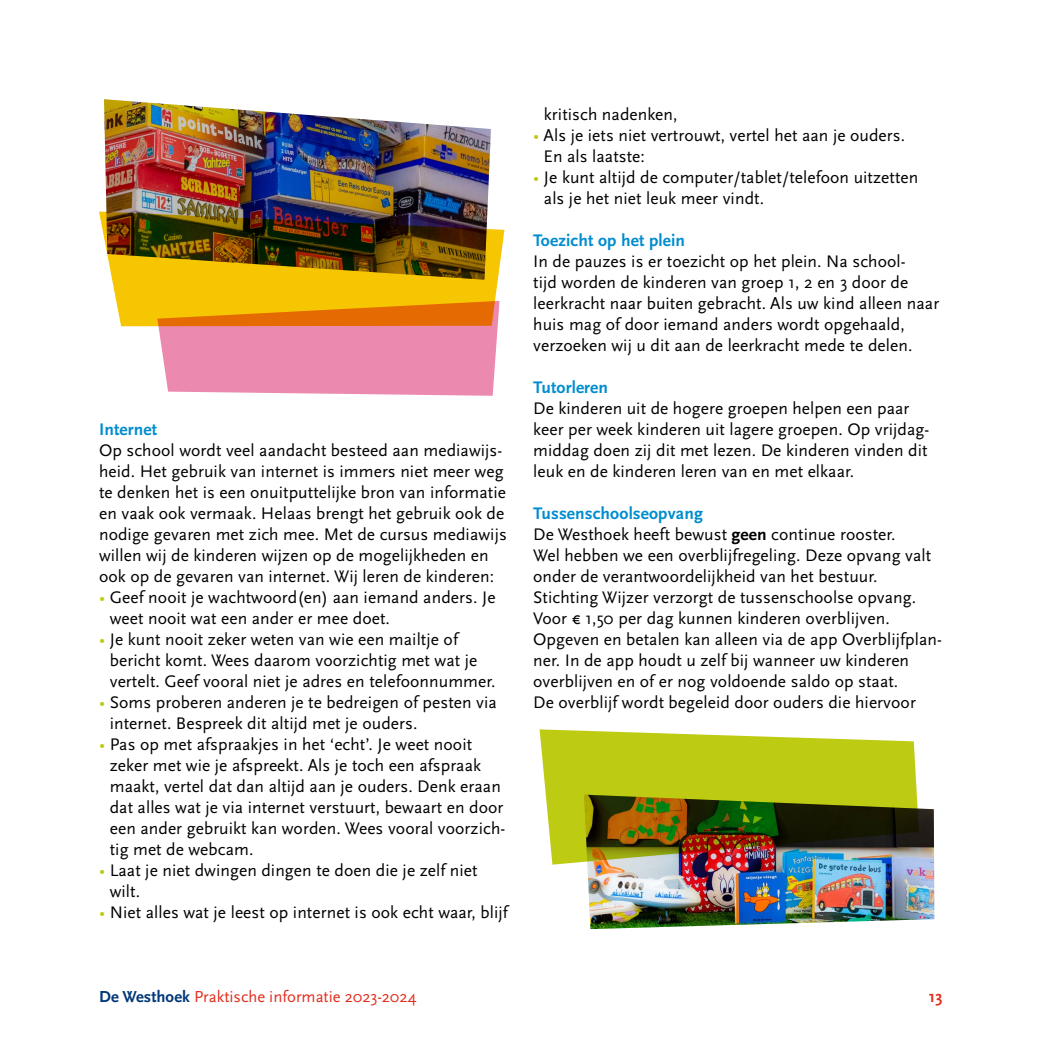
<style>
.page{position:relative;width:1042px;height:1042px;background:#fff}
.page>*{position:absolute;margin:0;border:0;box-sizing:border-box;transform-origin:0 0}
.t1{font:17.5px/21px "Scala Sans Pro";letter-spacing:.005em;color:#000}
.t2{font:700 17.5px "Scala Sans Pro";letter-spacing:.005em;color:#008dcf}
.t3{font:16.62px "Scala Sans Pro";color:#e32e1e}
.t4{font:700 16.62px "Scala Sans Pro";color:#e32e1e}
.s1{color:#becb13}
.s2{font-weight:700;color:#008dcf}
.s3{font-weight:700}
.s4{font-weight:700;color:#003878}
</style>
<div class="page">
<img style="left:587px;top:808px;width:347px;height:121px">
<img style="left:104px;top:99px;width:387px;height:112px">
<img style="left:539px;top:729px;width:380px;height:135px">
<img style="left:99px;top:211px;width:405px;height:115px">
<svg style="left:157px;top:301px;width:342px;height:95px;background:#ec8e84"></svg>
<p class="t2" style="left:99px;top:419px;width:60px">Internet</p>
<p class="t1" style="left:99px;top:440px;width:409px">Op school wordt veel aandacht besteed aan mediawijs&shy;heid. Het gebruik van internet is immers niet meer weg te denken het is een onuitputtelijke bron van informatie en vaak ook vermaak. Helaas brengt het gebruik ook de nodige gevaren met zich mee. Met de cursus mediawijs willen wij de kinderen wijzen op de mogelijkheden en ook op de gevaren van internet. Wij leren de kinderen:</p>
<p class="t1" style="left:110px;top:587px;width:387px;text-indent:-11px"><span class="s1">•</span> Geef nooit je wachtwoord(en) aan iemand anders. Je weet nooit wat een ander er mee doet.</p>
<p class="t1" style="left:110px;top:629px;width:387px;text-indent:-11px"><span class="s1">•</span> Je kunt nooit zeker weten van wie een mailtje of bericht komt. Wees daarom voorzichtig met wat je vertelt. Geef vooral niet je adres en telefoonnummer.</p>
<p class="t1" style="left:110px;top:692px;width:389px;text-indent:-11px"><span class="s1">•</span> Soms proberen anderen je te bedreigen of pesten via internet. Bespreek dit altijd met je ouders.</p>
<p class="t1" style="left:110px;top:734px;width:397px;text-indent:-11px"><span class="s1">•</span> Pas op met afspraakjes in het ‘echt’. Je weet nooit zeker met wie je afspreekt. Als je toch een afspraak maakt, vertel dat dan altijd aan je ouders. Denk eraan dat alles wat je via internet verstuurt, bewaart en door een ander gebruikt kan worden. Wees vooral voorzich&shy;tig met de webcam.</p>
<p class="t1" style="left:110px;top:860px;width:369px;text-indent:-11px"><span class="s1">•</span> Laat je niet dwingen dingen te doen die je zelf niet wilt.</p>
<p class="t1" style="left:99px;top:902px;width:410px"><span class="s1">•</span> Niet alles wat je leest op internet is ook echt waar, blijf</p>
<p class="t1" style="left:544px;top:104px;width:135px">kritisch nadenken,</p>
<p class="t1" style="left:543px;top:125px;width:363px;text-indent:-10px"><span class="s1">•</span> Als je iets niet vertrouwt, vertel het aan je ouders.<br>En als laatste:</p>
<p class="t1" style="left:544px;top:167px;width:376px;text-indent:-11px"><span class="s1">•</span> Je kunt altijd de computer/tablet/telefoon uitzetten als je het niet leuk meer vindt.</p>
<p class="t2" style="left:533px;top:230px;width:153px">Toezicht op het plein</p>
<p class="t1" style="left:533px;top:251px;width:407px">In de pauzes is er toezicht op het plein. Na school-<br>tijd worden de kinderen van groep 1, 2 en 3 door de leerkracht naar buiten gebracht. Als uw kind alleen naar huis mag of door iemand anders wordt opgehaald, verzoeken wij u dit aan de leerkracht mede te delen.</p>
<p class="t2" style="left:533px;top:377px;width:76px">Tutorleren</p>
<p class="t1" style="left:533px;top:398px;width:397px">De kinderen uit de hogere groepen helpen een paar keer per week kinderen uit lagere groepen. Op vrijdag&shy;middag doen zij dit met lezen. De kinderen vinden dit leuk en de kinderen leren van en met elkaar.</p>
<p class="t1" style="left:533px;top:503px;width:410px"><span class="s2">Tussenschoolseopvang<br></span>De Westhoek heeft bewust <span class="s3">geen</span> continue rooster.<br>Wel hebben we een overblijfregeling. Deze opvang valt onder de verantwoordelijkheid van het bestuur.<br>Stichting Wijzer verzorgt de tussenschoolse opvang.<br>Voor € 1,50 per dag kunnen kinderen overblijven.<br>Opgeven en betalen kan alleen via de app Overblijfplan&shy;ner. In de app houdt u zelf bij wanneer uw kinderen overblijven en of er nog voldoende saldo op staat.<br>De overblijf wordt begeleid door ouders die hiervoor</p>
<p class="t3" style="left:99px;top:987px;width:319px"><span class="s4">De Westhoek</span> Praktische informatie 2023-2024</p>
<p class="t4" style="left:929px;top:987px;width:15px">13</p>
</div>
